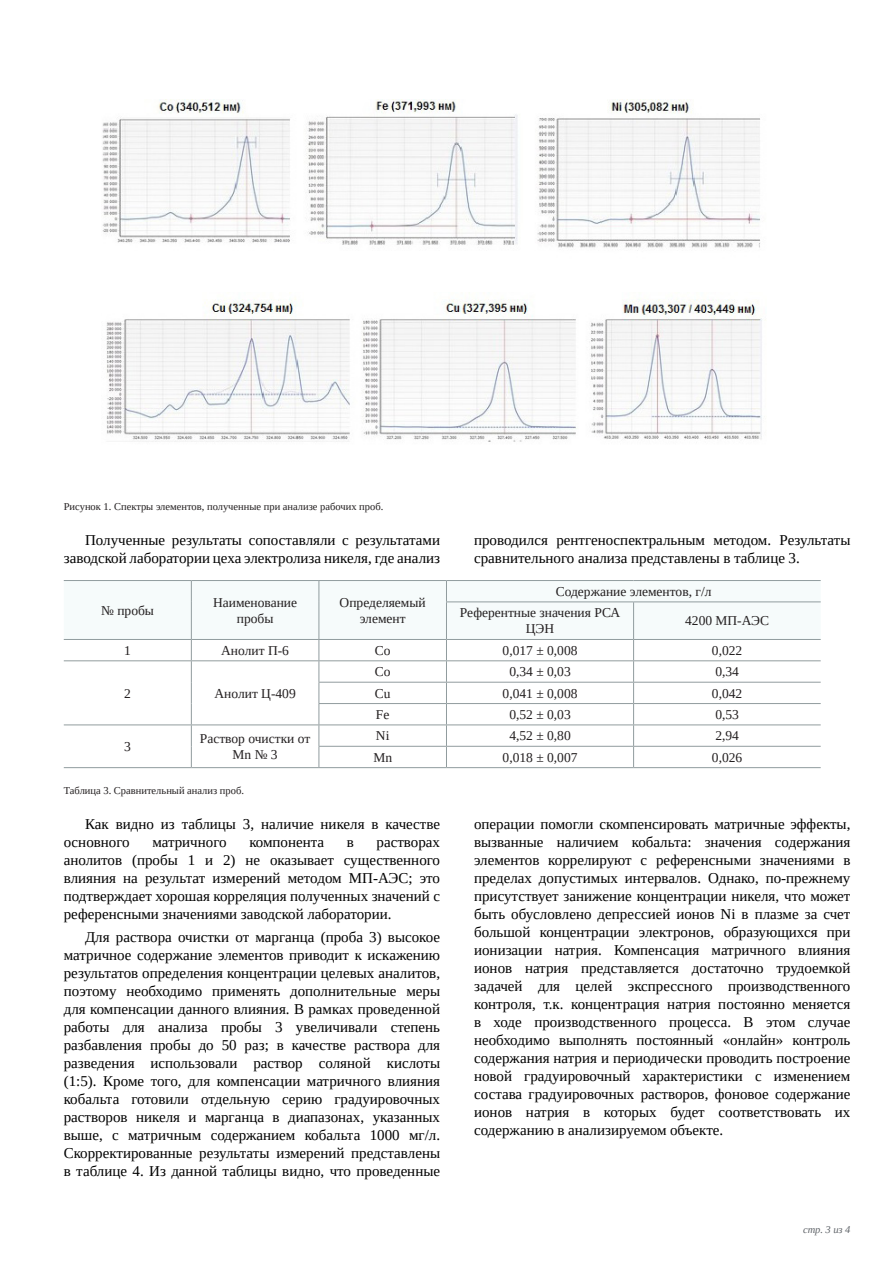
<style>
.page{position:relative;width:893px;height:1263px;background:#fff}
.page>*{position:absolute;margin:0;border:0;box-sizing:border-box;transform-origin:0 0}
.Текст__шрифт_Tinos{font:15px/18px "Tinos";color:#000;text-align:justify}
.t1{font:13.5px/16.2px "Tinos";color:#231f20;text-align:center}
.Подпись_к_таблице_и{font:10.5px "Tinos";color:#231f20}
.t2{font:italic 10.5px "Tinos";color:#606469}
</style>
<div class="page">
<img style="left:102px;top:99px;width:658px;height:149px">
<svg style="left:64px;top:580px;width:757px;height:187px"></svg>
<hr style="left:64px;top:767px;width:127px;height:1px;background:#919c9e">
<hr style="left:191px;top:767px;width:128px;height:1px;background:#919c9e">
<hr style="left:319px;top:767px;width:127px;height:1px;background:#919c9e">
<hr style="left:446px;top:767px;width:188px;height:1px;background:#919c9e">
<hr style="left:634px;top:767px;width:187px;height:1px;background:#919c9e">
<img style="left:106px;top:298px;width:656px;height:144px">
<p class="Подпись_к_таблице_и" style="left:64px;top:500px;width:321px">Рисунок 1. Спектры элементов, полученные при анализе рабочих проб.</p>
<p class="Текст__шрифт_Tinos" style="left:64px;top:531px;width:378px;text-align:right">Полученные результаты сопоставляли с результатами заводской лаборатории цеха электролиза никеля, где анализ</p>
<p class="Текст__шрифт_Tinos" style="left:474px;top:531px;width:378px">проводился рентгеноспектральным методом. Результаты сравнительного анализа представлены в таблице 3.</p>
<p class="t1" style="left:101px;top:602px;width:54px">№ пробы</p>
<p class="t1" style="left:213px;top:594px;width:86px">Наименование пробы</p>
<p class="t1" style="left:340px;top:594px;width:88px">Определяемый элемент</p>
<p class="t1" style="left:556px;top:583px;width:157px">Содержание элементов, г/л</p>
<p class="t1" style="left:460px;top:604px;width:162px">Референтные значения РСА<br>ЦЭН</p>
<p class="t1" style="left:685px;top:612px;width:85px">4200 МП-АЭС</p>
<p class="t1" style="left:124px;top:642px;width:8px">1</p>
<p class="t1" style="left:221px;top:642px;width:69px">Анолит П-6</p>
<p class="t1" style="left:375px;top:642px;width:17px">Co</p>
<p class="t1" style="left:503px;top:642px;width:76px">0,017 ± 0,008</p>
<p class="t1" style="left:712px;top:642px;width:32px">0,022</p>
<p class="t1" style="left:124px;top:685px;width:8px">2</p>
<p class="t1" style="left:214px;top:685px;width:83px">Анолит Ц-409</p>
<p class="t1" style="left:375px;top:663px;width:17px">Co</p>
<p class="t1" style="left:509px;top:663px;width:63px">0,34 ± 0,03</p>
<p class="t1" style="left:715px;top:663px;width:25px">0,34</p>
<p class="t1" style="left:375px;top:685px;width:17px">Cu</p>
<p class="t1" style="left:503px;top:685px;width:76px">0,041 ± 0,008</p>
<p class="t1" style="left:712px;top:685px;width:32px">0,042</p>
<p class="t1" style="left:376px;top:706px;width:15px">Fe</p>
<p class="t1" style="left:509px;top:706px;width:63px">0,52 ± 0,03</p>
<p class="t1" style="left:715px;top:706px;width:25px">0,53</p>
<p class="t1" style="left:124px;top:738px;width:8px">3</p>
<p class="t1" style="left:200px;top:730px;width:112px">Раствор очистки от<br>Mn № 3</p>
<p class="t1" style="left:376px;top:727px;width:15px">Ni</p>
<p class="t1" style="left:509px;top:727px;width:63px">4,52 ± 0,80</p>
<p class="t1" style="left:715px;top:727px;width:25px">2,94</p>
<p class="t1" style="left:373px;top:749px;width:20px">Mn</p>
<p class="t1" style="left:503px;top:749px;width:76px">0,018 ± 0,007</p>
<p class="t1" style="left:712px;top:749px;width:32px">0,026</p>
<p class="Подпись_к_таблице_и" style="left:64px;top:784px;width:182px">Таблица 3. Сравнительный анализ проб.</p>
<p class="Текст__шрифт_Tinos" style="left:64px;top:815px;width:378px;text-indent:21px">Как видно из таблицы 3, наличие никеля в качестве основного</p>
<p class="Текст__шрифт_Tinos" style="left:64px;top:833px;width:378px;text-indent:313px">растворах анолитов (пробы 1 и 2) не оказывает существенного влияния на результат измерений методом МП-АЭС; это подтверждает хорошая корреляция полученных значений с референсными значениями заводской лаборатории.</p>
<p class="Текст__шрифт_Tinos" style="left:64px;top:927px;width:378px;text-indent:21px">Для раствора очистки от марганца (проба 3) высокое матричное содержание элементов приводит к искажению результатов определения концентрации целевых аналитов, поэтому необходимо применять дополнительные меры для компенсации данного влияния. В рамках проведенной работы для анализа пробы 3 увеличивали степень разбавления пробы до 50 раз; в качестве раствора для разведения использовали раствор соляной кислоты (1:5). Кроме того, для компенсации матричного влияния кобальта готовили отдельную серию градуировочных растворов никеля и марганца в диапазонах, указанных выше, с матричным содержанием кобальта 1000 мг/л.<br>Скорректированные результаты измерений представлены в таблице 4. Из данной таблицы видно, что проведенные</p>
<p class="Текст__шрифт_Tinos" style="left:152px;top:833px;width:76px">матричного</p>
<p class="Текст__шрифт_Tinos" style="left:249px;top:833px;width:76px">компонента</p>
<p class="Текст__шрифт_Tinos" style="left:347px;top:833px;width:9px">в</p>
<p class="Текст__шрифт_Tinos" style="left:474px;top:815px;width:378px">операции помогли скомпенсировать матричные эффекты, вызванные наличием кобальта: значения содержания элементов коррелируют с референсными значениями в пределах допустимых интервалов. Однако, по-прежнему присутствует занижение концентрации никеля, что может быть обусловлено депрессией ионов Ni в плазме за счет большой концентрации электронов, образующихся при ионизации натрия. Компенсация матричного влияния ионов натрия представляется достаточно трудоемкой задачей для целей экспрессного производственного контроля, т.к. концентрация натрия постоянно меняется в ходе производственного процесса. В этом случае необходимо выполнять постоянный «онлайн» контроль содержания натрия и периодически проводить построение новой градуировочный характеристики с изменением состава градуировочных растворов, фоновое содержание ионов натрия в которых будет соответствовать их содержанию в анализируемом объекте.</p>
<p class="t2" style="left:803px;top:1223px;width:49px">стр. 3 из 4</p>
</div>
